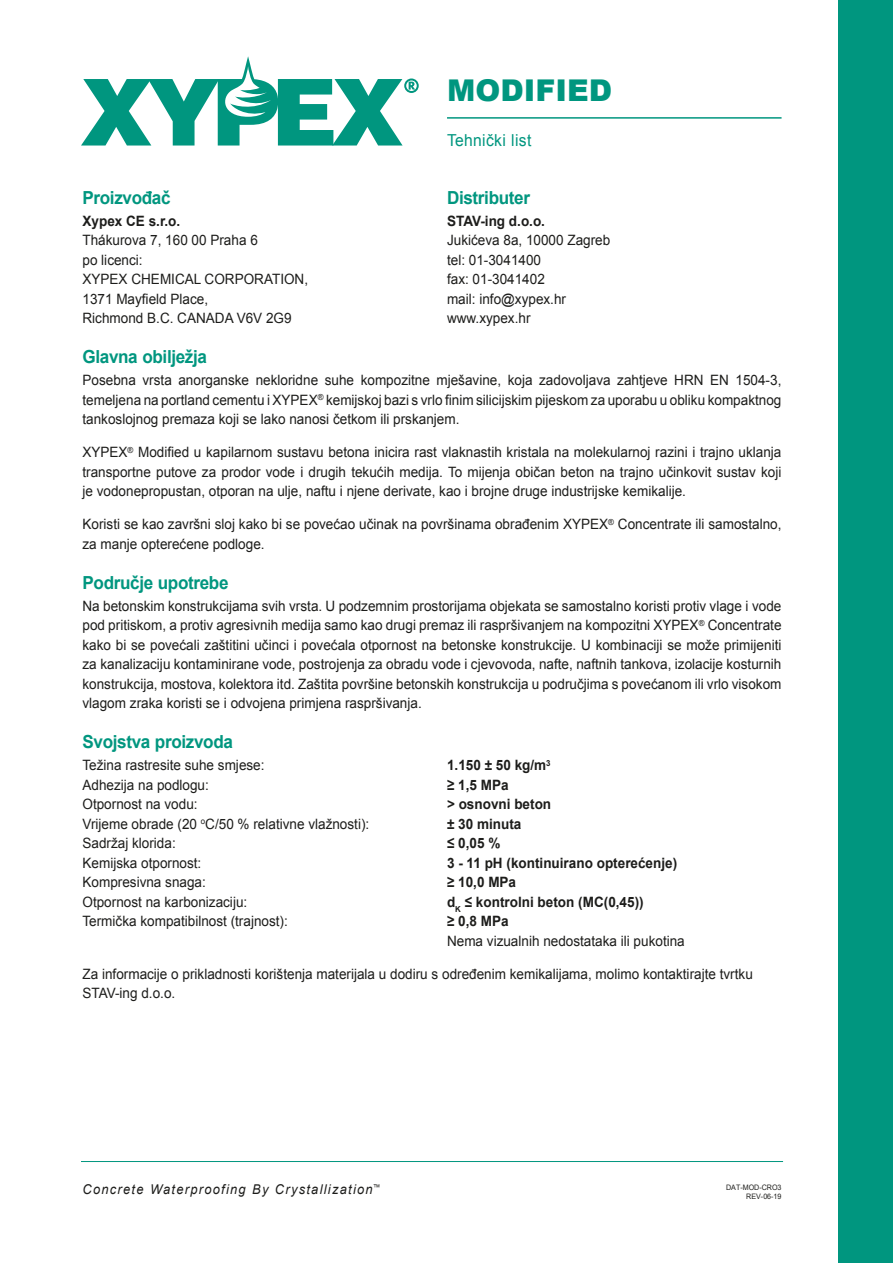
<style>
.page{position:relative;width:893px;height:1263px;background:#fff}
.page>*{position:absolute;margin:0;border:0;box-sizing:border-box;transform-origin:0 0}
.t1{font:900 30px "Arial";color:#00967f}
.t2{font:700 18px "Arial";letter-spacing:-.02em;color:#00967f;scale:.95 1}
.t3{font:16.5px "Arial";letter-spacing:.02em;color:#00967f;scale:.95 1}
.t4{font:14.25px/19.5px "Arial";color:#1d1d1b;scale:.95 1}
.t5{font:700 14.25px/19.5px "Arial";color:#1d1d1b;scale:.95 1}
.t6{font:italic 13.5px "Arial";letter-spacing:.1em;color:#1d1d1b;scale:.95 1}
.t7{font:7.5px/9px "Arial";color:#1d1d1b;text-align:right;scale:.95 1}
</style>
<div class="page">
<div style="left:839px;top:0;width:54px;height:1263px;background:#00967f"></div>
<hr style="left:447px;top:117px;width:335px;height:2px;background:#00967f">
<hr style="left:81px;top:1161px;width:702px;height:1px;background:#00967f">
<svg style="left:81px;top:56px;width:338px;height:90px"></svg>
<h1 class="t1" style="left:447px;top:68px;width:166px">MODIFIED</h1>
<p class="t3" style="left:447px;top:129px;width:90px">Tehnički list</p>
<p class="t2" style="left:82px;top:185px;width:94px">Proizvođač</p>
<p class="t5" style="left:82px;top:212px;width:104px">Xypex CE s.r.o.</p>
<p class="t4" style="left:82px;top:231px;width:239px">Thákurova 7, 160 00 Praha 6<br>po licenci:<br>XYPEX CHEMICAL CORPORATION,<br>1371 Mayfield Place,<br>Richmond B.C. CANADA V6V 2G9</p>
<p class="t2" style="left:82px;top:345px;width:133px">Glavna obilježja</p>
<p class="t4" style="left:82px;top:371px;width:737px;text-align:justify">Posebna vrsta anorganske nekloridne suhe kompozitne mješavine, koja zadovoljava zahtjeve HRN EN 1504-3, temeljena na portland cementu i XYPEX<sup>®</sup> kemijskoj bazi s vrlo finim silicijskim pijeskom za uporabu u obliku kompaktnog tankoslojnog premaza koji se lako nanosi četkom ili prskanjem.</p>
<p class="t4" style="left:82px;top:443px;width:737px;text-align:justify">XYPEX<sup>®</sup> Modified u kapilarnom sustavu betona inicira rast vlaknastih kristala na molekularnoj razini i trajno uklanja transportne putove za prodor vode i drugih tekućih medija. To mijenja običan beton na trajno učinkovit sustav koji je vodonepropustan, otporan na ulje, naftu i njene derivate, kao i brojne druge industrijske kemikalije.</p>
<p class="t4" style="left:82px;top:515px;width:737px">Koristi se kao završni sloj kako bi se povećao učinak na površinama obrađenim XYPEX<sup>®</sup> Concentrate ili samostalno, za manje opterećene podloge.</p>
<p class="t2" style="left:82px;top:570px;width:155px">Područje upotrebe</p>
<p class="t4" style="left:82px;top:596px;width:737px;text-align:justify">Na betonskim konstrukcijama svih vrsta. U podzemnim prostorijama objekata se samostalno koristi protiv vlage i vode pod pritiskom, a protiv agresivnih medija samo kao drugi premaz ili raspršivanjem na kompozitni XYPEX<sup>®</sup> Concentrate kako bi se povećali zaštitini učinci i povećala otpornost na betonske konstrukcije. U kombinaciji se može primijeniti za kanalizaciju kontaminirane vode, postrojenja za obradu vode i cjevovoda, nafte, naftnih tankova, izolacije kosturnih konstrukcija, mostova, kolektora itd. Zaštita površine betonskih konstrukcija u područjima s povećanom ili vrlo visokom vlagom zraka koristi se i odvojena primjena raspršivanja.</p>
<p class="t2" style="left:82px;top:730px;width:160px">Svojstva proizvoda</p>
<p class="t4" style="left:82px;top:756px;width:303px">Težina rastresite suhe smjese:<br>Adhezija na podlogu:<br>Otpornost na vodu:<br>Vrijeme obrade (20 <sup>o</sup>C/50 % relativne vlažnosti):<br>Sadržaj klorida:<br>Kemijska otpornost:<br>Kompresivna snaga:<br>Otpornost na karbonizaciju:<br>Termička kompatibilnost (trajnost):</p>
<p class="t4" style="left:82px;top:964px;width:707px">Za informacije o prikladnosti korištenja materijala u dodiru s određenim kemikalijama, molimo kontaktirajte tvrtku<br>STAV-ing d.o.o.</p>
<p class="t2" style="left:447px;top:185px;width:89px">Distributer</p>
<p class="t5" style="left:447px;top:212px;width:105px">STAV-ing d.o.o.</p>
<p class="t4" style="left:447px;top:231px;width:173px">Jukićeva 8a, 10000 Zagreb tel: 01-3041400<br>fax: 01-3041402<br>mail: info@xypex.hr www.xypex.hr</p>
<p class="t5" style="left:447px;top:756px;width:244px">1.150 ± 50 kg/m<sup>3<br></sup>≥ 1,5 MPa<br>&gt; osnovni beton<br>± 30 minuta<br>≤ 0,05 %<br>3 - 11 pH (kontinuirano opterećenje) ≥ 10,0 MPa<br>d<sub>K</sub> ≤ kontrolni beton (MC(0,45))<br>≥ 0,8 MPa</p>
<p class="t4" style="left:447px;top:931px;width:252px">Nema vizualnih nedostataka ili pukotina</p>
<p class="t6" style="left:82px;top:1180px;width:315px">Concrete Waterproofing By Crystallization<sup>™</sup></p>
<p class="t7" style="left:726px;top:1183px;width:60px">DAT-MOD-CRO3<br>REV-06-19</p>
</div>
